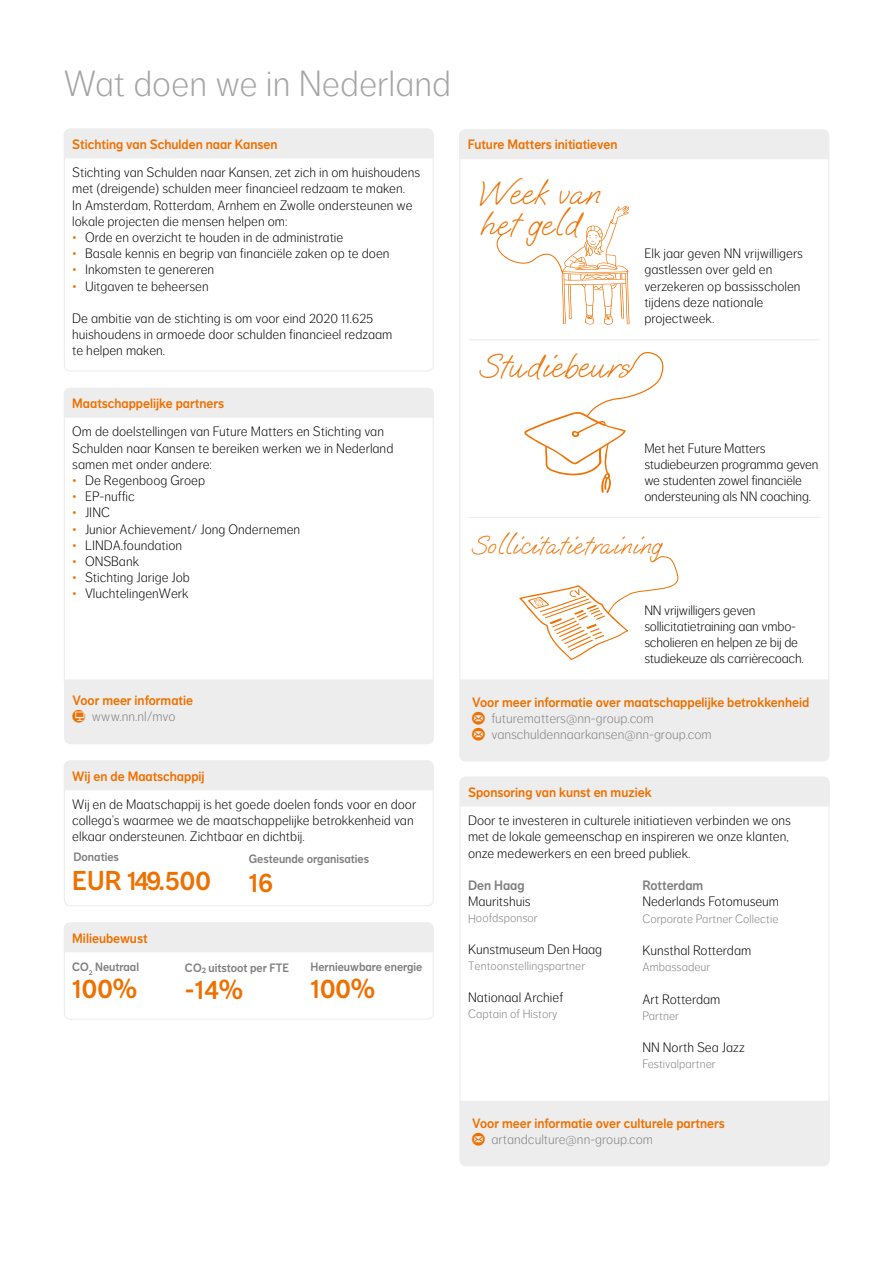
<style>
.page{position:relative;width:893px;height:1263px;background:#fff}
.page>*{position:absolute;margin:0;border:0;box-sizing:border-box;transform-origin:0 0}
.t1{font:300 36px "NN Dagny Text";color:#a6a5a5}
.t2{font:34.8px/31.3px "NNCC Handwriting";letter-spacing:-.01em;color:#ee7100}
.t3{font:34.65px "NNCC Handwriting";letter-spacing:-.01em;color:#ee7100}
.t4{font:27px "NN Dagny Display";color:#ee7100}
.t5{font:26.85px "NNCC Handwriting";color:#ee7100}
.t6{font:300 13.5px/16.2px "NN Dagny Text";color:#000}
.t7{font:13.5px "NN Dagny Display";color:#ee7100}
.t8{font:300 13.5px/16.2px "NN Dagny Text";color:#7f7f7f}
.t9{font:13.5px "NN Dagny Display";color:#7f7f7f}
.t10{font:300 12px "NN Dagny Text";letter-spacing:.005em;color:#7f7f7f}
.t11{font:12px "NN Dagny Display";color:#7f7f7f}
.s1{color:#ee7100}
.s2{font-family:"NN Picto Diap";font-weight:400;color:#ee7100}
</style>
<div class="page">
<div style="left:64px;top:760px;width:370px;height:146px;border:1px solid #eeedee;border-radius:6px"></div>
<div style="left:64px;top:760px;width:370px;height:31px;background:#eeedee"></div>
<div style="left:459px;top:129px;width:370px;height:31px;background:#eeedee"></div>
<div style="left:64px;top:128px;width:370px;height:31px;background:#eeedee"></div>
<div style="left:64px;top:922px;width:370px;height:98px;border:1px solid #eeedee;border-radius:6px"></div>
<div style="left:64px;top:922px;width:370px;height:31px;background:#eeedee"></div>
<div style="left:64px;top:388px;width:370px;height:30px;background:#eeedee"></div>
<svg style="left:496px;top:206px;width:134px;height:119px"></svg>
<svg style="left:524px;top:352px;width:140px;height:141px"></svg>
<svg style="left:519px;top:556px;width:159px;height:104px"></svg>
<hr style="left:469px;top:339px;width:351px;height:1px;background:#eeedee">
<hr style="left:469px;top:517px;width:351px;height:1px;background:#eeedee">
<div style="left:459px;top:777px;width:371px;height:30px;background:#eeedee"></div>
<div style="left:459px;top:679px;width:371px;height:82px;background:#eeedee"></div>
<div style="left:459px;top:1100px;width:371px;height:66px;background:#eeedee"></div>
<div style="left:64px;top:679px;width:370px;height:65px;background:#eeedee"></div>
<h1 class="t1" style="left:64px;top:63px;width:389px">Wat doen we in Nederland</h1>
<p class="t7" style="left:72px;top:136px;width:207px">Stichting van Schulden naar Kansen</p>
<p class="t7" style="left:468px;top:136px;width:151px">Future Matters initiatieven</p>
<p class="t6" style="left:72px;top:165px;width:349px">Stichting van Schulden naar Kansen, zet zich in om huishoudens met (dreigende) schulden meer financieel redzaam te maken.<br>In Amsterdam, Rotterdam, Arnhem en Zwolle ondersteunen we lokale projecten die mensen helpen om:</p>
<p class="t6" style="left:72px;top:229px;width:273px"><span class="s1">•</span> Orde en overzicht te houden in de administratie</p>
<p class="t6" style="left:72px;top:246px;width:319px"><span class="s1">•</span> Basale kennis en begrip van financiële zaken op te doen</p>
<p class="t6" style="left:72px;top:262px;width:143px"><span class="s1">•</span> Inkomsten te genereren</p>
<p class="t6" style="left:72px;top:278px;width:138px"><span class="s1">•</span> Uitgaven te beheersen</p>
<p class="t6" style="left:72px;top:310px;width:322px">De ambitie van de stichting is om voor eind 2020 11.625 huishoudens in armoede door schulden financieel redzaam te helpen maken.</p>
<h2 class="t2" style="left:480px;top:179px;width:122px">Week van het geld</h2>
<h3 class="t3" style="left:480px;top:347px;width:151px">Studiebeurs</h3>
<p class="t6" style="left:644px;top:246px;width:160px">Elk jaar geven NN vrijwilligers gastlessen over geld en verzekeren op bassisscholen tijdens deze nationale projectweek.</p>
<p class="t7" style="left:72px;top:396px;width:153px">Maatschappelijke partners</p>
<p class="t6" style="left:72px;top:424px;width:323px">Om de doelstellingen van Future Matters en Stichting van<br>Schulden naar Kansen te bereiken werken we in Nederland samen met onder andere:</p>
<p class="t6" style="left:72px;top:472px;width:134px"><span class="s1">•</span> De Regenboog Groep</p>
<p class="t6" style="left:72px;top:489px;width:64px"><span class="s1">•</span> EP-nuffic</p>
<p class="t6" style="left:72px;top:505px;width:39px"><span class="s1">•</span> JINC</p>
<p class="t6" style="left:72px;top:521px;width:229px"><span class="s1">•</span> Junior Achievement/ Jong Ondernemen</p>
<p class="t6" style="left:72px;top:537px;width:111px"><span class="s1">•</span> LINDA.foundation</p>
<p class="t6" style="left:72px;top:553px;width:68px"><span class="s1">•</span> ONSBank</p>
<p class="t6" style="left:72px;top:570px;width:119px"><span class="s1">•</span> Stichting Jarige Job</p>
<p class="t6" style="left:72px;top:586px;width:118px"><span class="s1">•</span> VluchtelingenWerk</p>
<p class="t7" style="left:73px;top:692px;width:122px">Voor meer informatie</p>
<p class="t8" style="left:73px;top:708px;width:104px"><span class="s2">A</span>www.nn.nl/mvo</p>
<p class="t7" style="left:72px;top:768px;width:134px">Wij en de Maatschappij</p>
<p class="t6" style="left:72px;top:796px;width:345px">Wij en de Maatschappij is het goede doelen fonds voor en door collega’s waarmee we de maatschappelijke betrokkenheid van elkaar ondersteunen. Zichtbaar en dichtbij.</p>
<p class="t11" style="left:74px;top:850px;width:47px">Donaties</p>
<h3 class="t4" style="left:72px;top:865px;width:140px">EUR 149.500</h3>
<p class="t11" style="left:249px;top:852px;width:122px">Gesteunde organisaties</p>
<h3 class="t4" style="left:249px;top:867px;width:26px">16</h3>
<p class="t7" style="left:72px;top:930px;width:77px">Milieubewust</p>
<p class="t11" style="left:72px;top:959px;width:68px">CO<sub>2</sub> Neutraal</p>
<h3 class="t4" style="left:72px;top:972px;width:66px">100%</h3>
<p class="t11" style="left:185px;top:960px;width:106px">CO<sub>2</sub> uitstoot per FTE</p>
<h3 class="t4" style="left:185px;top:974px;width:60px">-14%</h3>
<p class="t11" style="left:310px;top:959px;width:114px">Hernieuwbare energie</p>
<h3 class="t4" style="left:310px;top:972px;width:66px">100%</h3>
<p class="t6" style="left:644px;top:440px;width:176px">Met het Future Matters studiebeurzen programma geven we studenten zowel financiële ondersteuning als NN coaching.</p>
<h3 class="t5" style="left:472px;top:530px;width:192px">Sollicitatietraining</h3>
<p class="t6" style="left:644px;top:602px;width:161px">NN vrijwilligers geven sollicitatietraining aan vmbo&shy;scholieren en helpen ze bij de studiekeuze als carrièrecoach.</p>
<p class="t7" style="left:472px;top:694px;width:338px">Voor meer informatie over maatschappelijke betrokkenheid</p>
<p class="t8" style="left:472px;top:710px;width:241px"><span class="s2">U</span>futurematters@nn-group.com<br><span class="s2">U</span>vanschuldennaarkansen@nn-group.com</p>
<p class="t7" style="left:468px;top:784px;width:185px">Sponsoring van kunst en muziek</p>
<p class="t6" style="left:468px;top:813px;width:324px">Door te investeren in culturele initiatieven verbinden we ons met de lokale gemeenschap en inspireren we onze klanten, onze medewerkers en een breed publiek.</p>
<p class="t9" style="left:468px;top:877px;width:58px">Den Haag</p>
<p class="t6" style="left:468px;top:894px;width:64px">Mauritshuis</p>
<p class="t10" style="left:468px;top:911px;width:71px">Hoofdsponsor</p>
<p class="t6" style="left:468px;top:942px;width:136px">Kunstmuseum Den Haag</p>
<p class="t10" style="left:468px;top:959px;width:119px">Tentoonstellingspartner</p>
<p class="t6" style="left:468px;top:989px;width:97px">Nationaal Archief</p>
<p class="t10" style="left:468px;top:1007px;width:91px">Captain of History</p>
<p class="t9" style="left:642px;top:877px;width:62px">Rotterdam</p>
<p class="t6" style="left:642px;top:894px;width:138px">Nederlands Fotomuseum</p>
<p class="t10" style="left:642px;top:911px;width:138px">Corporate Partner Collectie</p>
<p class="t6" style="left:642px;top:942px;width:110px">Kunsthal Rotterdam</p>
<p class="t10" style="left:642px;top:960px;width:69px">Ambassadeur</p>
<p class="t6" style="left:642px;top:991px;width:79px">Art Rotterdam</p>
<p class="t10" style="left:642px;top:1009px;width:38px">Partner</p>
<p class="t6" style="left:642px;top:1039px;width:104px">NN North Sea Jazz</p>
<p class="t10" style="left:642px;top:1057px;width:75px">Festivalpartner</p>
<p class="t7" style="left:472px;top:1115px;width:254px">Voor meer informatie over culturele partners</p>
<p class="t8" style="left:472px;top:1131px;width:182px"><span class="s2">U</span>artandculture@nn-group.com</p>
</div>
